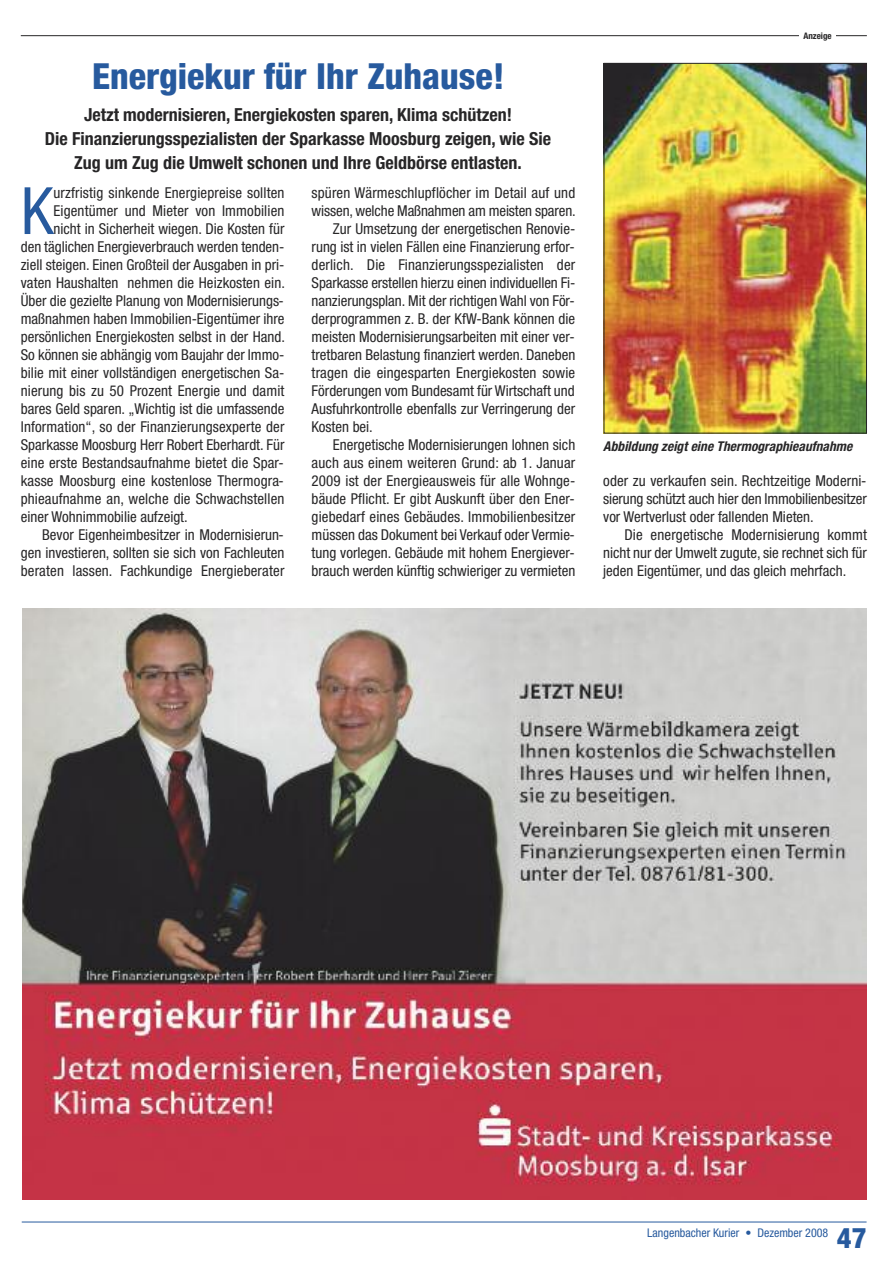
<style>
.page{position:relative;width:893px;height:1263px;background:#fff}
.page>*{position:absolute;margin:0;border:0;box-sizing:border-box;transform-origin:0 0}
.t1{font:condensed 65.4px "Helvetica Neue";color:#275a9e}
.t2{font:800 condensed 36px "Helvetica Neue";color:#275a9e}
.t3{font:800 condensed 28.5px "Helvetica Neue";color:#275a9e}
.t4{font:700 condensed 18px/24px "Helvetica Neue";color:#272627;text-align:center}
.t5{font:condensed 15px/18px "Helvetica Neue";color:#272627;text-align:justify}
.t6{font:italic 700 condensed 13.5px "Helvetica Neue";letter-spacing:.005em;color:#272627}
.t7{font:condensed 12px "Helvetica Neue";color:#275a9e}
.t8{font:700 condensed 9px "Helvetica Neue";color:#272627}
</style>
<div class="page">
<hr style="left:22px;top:1221px;width:845px;height:1px;background:#275a9e">
<img style="left:22px;top:608px;width:845px;height:592px">
<hr style="left:21px;top:35px;width:846px;height:1px;background:#272627">
<div style="left:799px;top:31px;width:37px;height:11px;background:#fff"></div>
<img style="left:606px;top:65px;width:259px;height:366px">
<div style="left:604px;top:63px;width:263px;height:370px;border:1px solid #272627"></div>
<h2 class="t2" style="left:92px;top:63px;width:414px">Energiekur für Ihr Zuhause!</h2>
<p class="t4" style="left:45px;top:104px;width:508px">Jetzt modernisieren, Energiekosten sparen, Klima schützen!<br>Die Finanzierungsspezialisten der Sparkasse Moosburg zeigen, wie Sie<br>Zug um Zug die Umwelt schonen und Ihre Geldbörse entlasten.</p>
<p class="t5" style="left:312px;top:185px;width:265px">spüren Wärmeschlupflöcher im Detail auf und</p>
<p class="t5" style="left:312px;top:203px;width:266px">wissen, welche Maßnahmen am meisten sparen.</p>
<p class="t5" style="left:333px;top:221px;width:244px">Zur Umsetzung der energetischen Renovie-</p>
<p class="t5" style="left:312px;top:239px;width:265px">rung ist in vielen Fällen eine Finanzierung erfor-</p>
<p class="t5" style="left:312px;top:257px;width:265px">derlich. Die Finanzierungsspezialisten der</p>
<p class="t5" style="left:312px;top:275px;width:265px">Sparkasse erstellen hierzu einen individuellen Fi-</p>
<p class="t5" style="left:312px;top:293px;width:265px">nanzierungsplan. Mit der richtigen Wahl von För-</p>
<p class="t5" style="left:312px;top:311px;width:265px">derprogrammen z. B. der KfW-Bank können die</p>
<p class="t5" style="left:312px;top:329px;width:265px">meisten Modernisierungsarbeiten mit einer ver-</p>
<p class="t5" style="left:312px;top:347px;width:265px">tretbaren Belastung finanziert werden. Daneben</p>
<p class="t5" style="left:312px;top:365px;width:265px">tragen die eingesparten Energiekosten sowie</p>
<p class="t5" style="left:312px;top:383px;width:265px">Förderungen vom Bundesamt für Wirtschaft und</p>
<p class="t5" style="left:312px;top:401px;width:265px">Ausfuhrkontrolle ebenfalls zur Verringerung der</p>
<p class="t5" style="left:312px;top:419px;width:63px">Kosten bei.</p>
<p class="t5" style="left:333px;top:437px;width:244px">Energetische Modernisierungen lohnen sich</p>
<p class="t5" style="left:312px;top:455px;width:265px">auch aus einem weiteren Grund: ab 1. Januar</p>
<p class="t5" style="left:312px;top:473px;width:265px">2009 ist der Energieausweis für alle Wohnge-</p>
<p class="t5" style="left:312px;top:491px;width:265px">bäude Pflicht. Er gibt Auskunft über den Ener-</p>
<p class="t5" style="left:312px;top:509px;width:265px">giebedarf eines Gebäudes. Immobilienbesitzer</p>
<p class="t5" style="left:312px;top:527px;width:265px">müssen das Dokument bei Verkauf oder Vermie-</p>
<p class="t5" style="left:312px;top:545px;width:265px">tung vorlegen. Gebäude mit hohem Energiever-</p>
<p class="t5" style="left:312px;top:563px;width:265px">brauch werden künftig schwieriger zu vermieten</p>
<h1 class="t1" style="left:21px;top:187px;width:34px">K</h1>
<p class="t5" style="left:53px;top:185px;width:233px">urzfristig sinkende Energiepreise sollten</p>
<p class="t5" style="left:53px;top:203px;width:233px">Eigentümer und Mieter von Immobilien</p>
<p class="t5" style="left:53px;top:221px;width:232px">nicht in Sicherheit wiegen. Die Kosten für</p>
<p class="t5" style="left:21px;top:239px;width:265px">den täglichen Energieverbrauch werden tenden-</p>
<p class="t5" style="left:21px;top:257px;width:265px">ziell steigen. Einen Großteil der Ausgaben in pri-</p>
<p class="t5" style="left:21px;top:275px;width:266px">vaten Haushalten nehmen die Heizkosten ein.</p>
<p class="t5" style="left:21px;top:293px;width:265px">Über die gezielte Planung von Modernisierungs-</p>
<p class="t5" style="left:21px;top:311px;width:265px">maßnahmen haben Immobilien-Eigentümer ihre</p>
<p class="t5" style="left:21px;top:329px;width:266px">persönlichen Energiekosten selbst in der Hand.</p>
<p class="t5" style="left:21px;top:347px;width:265px">So können sie abhängig vom Baujahr der Immo-</p>
<p class="t5" style="left:21px;top:365px;width:265px">bilie mit einer vollständigen energetischen Sa-</p>
<p class="t5" style="left:21px;top:383px;width:265px">nierung bis zu 50 Prozent Energie und damit</p>
<p class="t5" style="left:21px;top:401px;width:265px">bares Geld sparen. „Wichtig ist die umfassende</p>
<p class="t5" style="left:21px;top:419px;width:265px">Information“, so der Finanzierungsexperte der</p>
<p class="t5" style="left:21px;top:437px;width:265px">Sparkasse Moosburg Herr Robert Eberhardt. Für</p>
<p class="t5" style="left:21px;top:455px;width:265px">eine erste Bestandsaufnahme bietet die Spar-</p>
<p class="t5" style="left:21px;top:473px;width:265px">kasse Moosburg eine kostenlose Thermogra-</p>
<p class="t5" style="left:21px;top:491px;width:265px">phieaufnahme an, welche die Schwachstellen</p>
<p class="t5" style="left:21px;top:509px;width:168px">einer Wohnimmobilie aufzeigt.</p>
<p class="t5" style="left:42px;top:527px;width:243px">Bevor Eigenheimbesitzer in Modernisierun-</p>
<p class="t5" style="left:21px;top:545px;width:265px">gen investieren, sollten sie sich von Fachleuten</p>
<p class="t5" style="left:21px;top:563px;width:265px">beraten lassen. Fachkundige Energieberater</p>
<p class="t8" style="left:803px;top:33px;width:30px">Anzeige</p>
<p class="t6" style="left:603px;top:442px;width:251px">Abbildung zeigt eine Thermographieaufnahme</p>
<p class="t5" style="left:603px;top:473px;width:265px">oder zu verkaufen sein. Rechtzeitige Moderni&shy;sierung schützt auch hier den Immobilienbesitzer vor Wertverlust oder fallenden Mieten.</p>
<p class="t5" style="left:603px;top:527px;width:265px;text-indent:21px">Die energetische Modernisierung kommt nicht nur der Umwelt zugute, sie rechnet sich für jeden Eigentümer, und das gleich mehrfach.</p>
<p class="t7" style="left:647px;top:1229px;width:183px">Langenbacher Kurier • Dezember 2008</p>
<h3 class="t3" style="left:837px;top:1227px;width:31px">47</h3>
</div>
